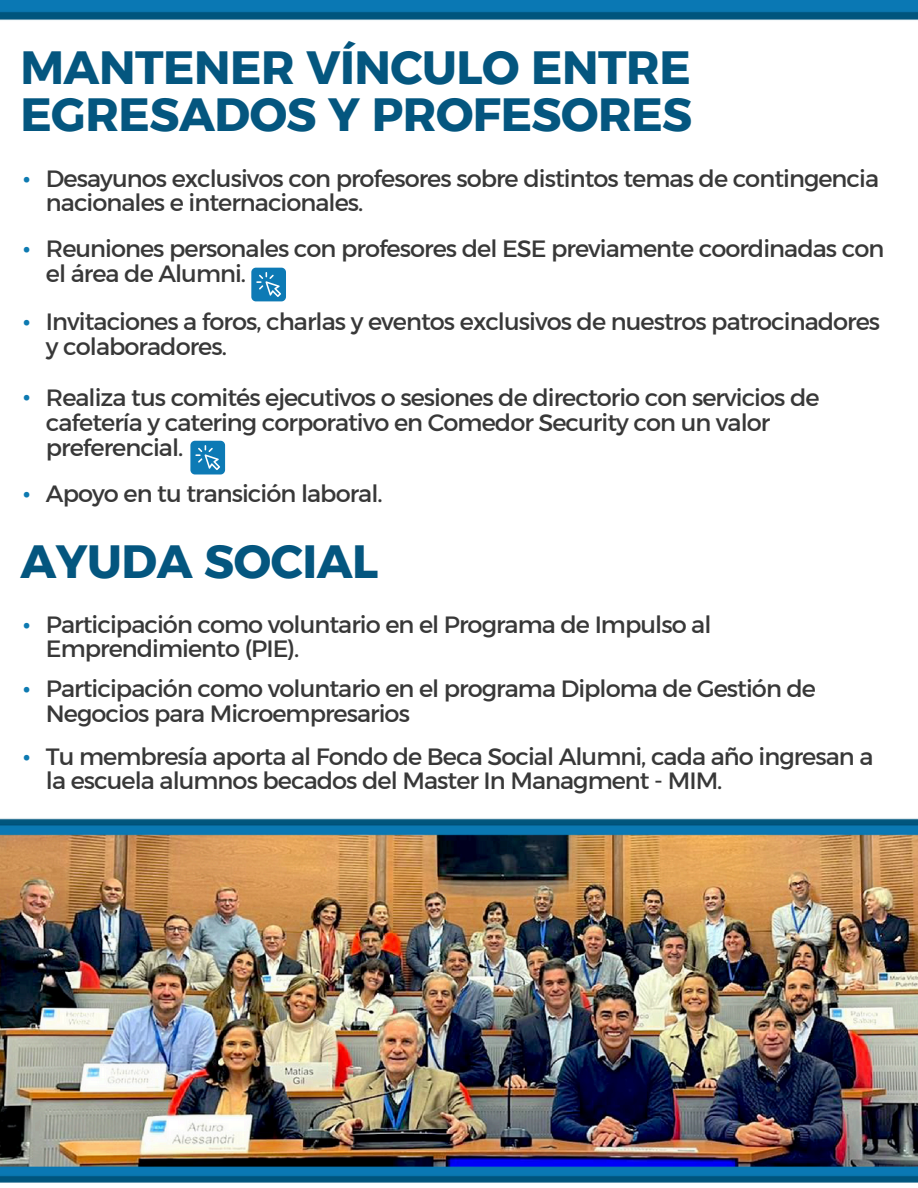
<style>
.page{position:relative;width:918px;height:1188px;background:#fff}
.page>*{position:absolute;margin:0;border:0;box-sizing:border-box;transform-origin:0 0}
.t1{font:46.5px/47.2px "Kief Montaser Bold";letter-spacing:-.01em;color:#04567f}
.t2{font:24px/24.8px "Kief Montaser Regular";letter-spacing:-.04em;color:#383838}
.t3{font:24px "Kief Montaser Black";color:#0d7ab1}
</style>
<div class="page">
<img style="left:0;top:0;width:918px;height:1183px">
<svg style="left:251px;top:268px;width:35px;height:33px"></svg>
<svg style="left:190px;top:441px;width:35px;height:33px"></svg>
<p class="t1" style="left:20px;top:44px;width:673px">MANTENER VÍNCULO ENTRE<br>EGRESADOS Y PROFESORES</p>
<p class="t3" style="left:24px;top:164px;width:7px">·</p>
<p class="t3" style="left:24px;top:234px;width:7px">·</p>
<h1 class="t3" style="left:24px;top:307px;width:7px">·</h1>
<p class="t3" style="left:24px;top:381px;width:7px">·</p>
<p class="t3" style="left:24px;top:479px;width:7px">·</p>
<p class="t2" style="left:46px;top:166px;width:835px">Desayunos exclusivos con profesores sobre distintos temas de contingencia nacionales e internacionales.</p>
<p class="t2" style="left:46px;top:236px;width:840px">Reuniones personales con profesores del ESE previamente coordinadas con el área de Alumni.</p>
<p class="t2" style="left:46px;top:309px;width:836px">Invitaciones a foros, charlas y eventos exclusivos de nuestros patrocinadores y colaboradores.</p>
<h1 class="t2" style="left:46px;top:385px;width:775px">Realiza tus comités ejecutivos o sesiones de directorio con servicios de cafetería y catering corporativo en Comedor Security con un valor preferencial.</h1>
<p class="t2" style="left:46px;top:481px;width:338px">Apoyo en tu transición laboral.</p>
<p class="t1" style="left:20px;top:537px;width:360px">AYUDA SOCIAL</p>
<p class="t3" style="left:24px;top:609px;width:7px">·</p>
<p class="t3" style="left:24px;top:674px;width:7px">·</p>
<p class="t3" style="left:24px;top:741px;width:7px">·</p>
<p class="t2" style="left:46px;top:612px;width:667px">Participación como voluntario en el Programa de Impulso al<br>Emprendimiento (PIE).</p>
<p class="t2" style="left:46px;top:676px;width:772px">Participación como voluntario en el programa Diploma de Gestión de<br>Negocios para Microempresarios</p>
<p class="t2" style="left:46px;top:744px;width:829px">Tu membresía aporta al Fondo de Beca Social Alumni, cada año ingresan a la escuela alumnos becados del Master In Managment - MIM.</p>
</div>
